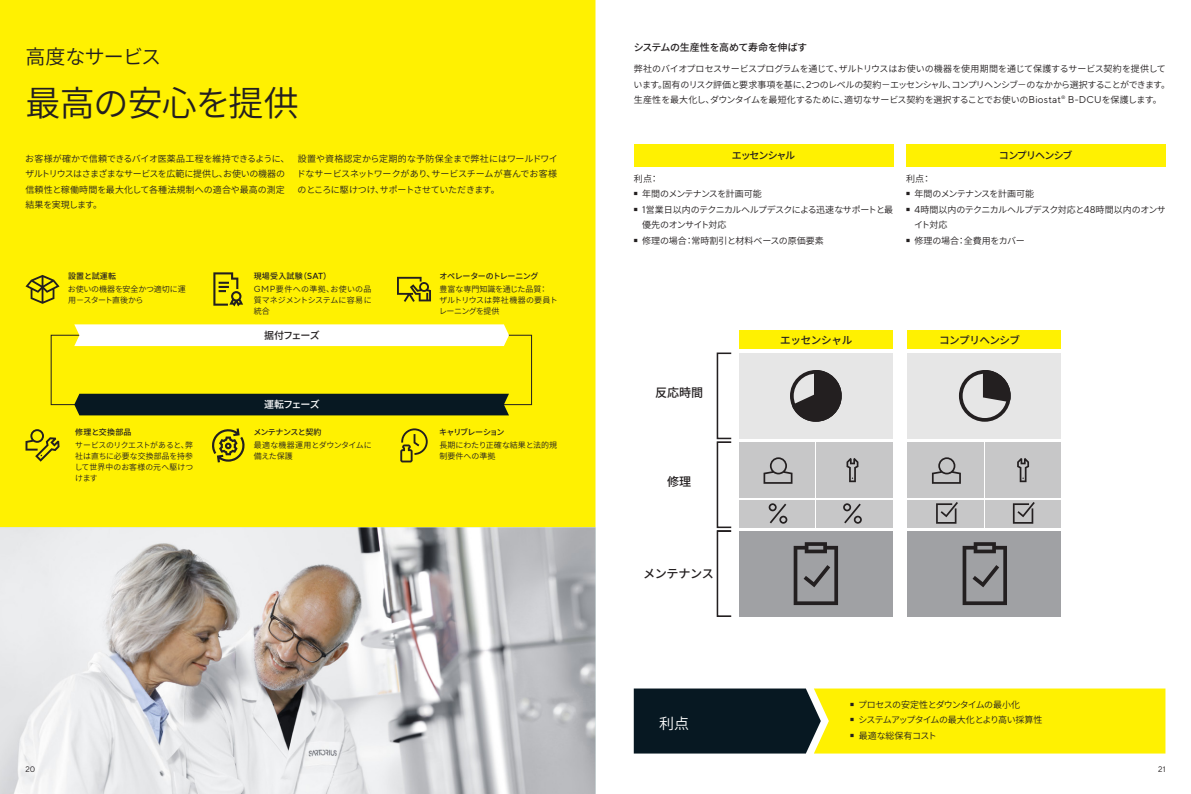
<style>
.page{position:relative;width:1191px;height:794px;background:#fff}
.page>*{position:absolute;margin:0;border:0;box-sizing:border-box;transform-origin:0 0}
.Head_01_black{font:600 35px "Noto Sans CJ Kjp";letter-spacing:-.03em;color:#231f20}
.Head_03_black{font:600 20px "Noto Sans CJ Kjp";letter-spacing:-.04em;color:#231f20}
.Head_04_white{font:600 15px "Noto Sans CJ Kjp";color:#fff}
.t1{font:500 12.1px "Noto Sans CJ Kjp";letter-spacing:-.025em;color:#231f20}
.t2{font:500 10.6px "Noto Sans CJ Kjp";letter-spacing:-.05em;color:#231f20}
.t3{font:500 10.6px "Noto Sans CJ Kjp";letter-spacing:-.025em;color:#231f20}
.Head_05_black{font:500 10px "Noto Sans CJ Kjp";letter-spacing:-.04em;color:#231f20}
.Body_Medium_black_wi{font:500 10px "Noto Sans CJ Kjp";letter-spacing:-.095em;color:#231f20}
.Body_Medium_black_wi-2{font:500 10px "Noto Sans CJ Kjp";letter-spacing:-.12em;color:#231f20}
.Body_Medium_white_wi{font:500 10px "Noto Sans CJ Kjp";letter-spacing:-.09em;color:#fff}
.Body_Light_black{font:600 9px/15.5px "Noto Sans CJ Kjp";letter-spacing:-.03em;color:#231f20}
.Body_Light_black-2{font:600 9px "Noto Sans CJ Kjp";letter-spacing:-.065em;color:#231f20}
.Body_Light_black-3{font:600 9px/15.5px "Noto Sans CJ Kjp";letter-spacing:-.06em;color:#231f20}
.Body_Light_black-4{font:600 9px "Noto Sans CJ Kjp";color:#231f20}
.Body_Light_black-5{font:600 9px "Noto Sans CJ Kjp";letter-spacing:-.01em;color:#231f20}
.Body_Light_black-6{font:600 8px/11px "Noto Sans CJ Kjp";letter-spacing:-.005em;color:#231f20}
.t4{font:500 8px "Noto Sans CJ Kjp";letter-spacing:-.04em;color:#231f20}
.Body_Light_black-7{font:600 8px/11px "Noto Sans CJ Kjp";letter-spacing:-.035em;color:#231f20}
.t5{font:500 8px "Noto Sans CJ Kjp";letter-spacing:-.06em;color:#231f20}
.t6{font:500 8px "Noto Sans CJ Kjp";letter-spacing:-.12em;color:#231f20}
.t7{font:500 8px "Noto Sans CJ Kjp";letter-spacing:.025em;color:#231f20}
.t8{font:8px "TT Norms Pro";color:#231f20}
.s1{font-family:"TT Norms Pro";font-size:8.8px}
.s2{font-family:"TT Norms Pro";font-weight:400;font-size:8.8px}
.s3{font-family:"TT Norms Pro";font-weight:400;font-size:9.9px}
</style>
<div class="page">
<div style="left:0;top:0;width:595px;height:527px;background:#fff101"></div>
<img style="left:0;top:527px;width:595px;height:267px">
<svg style="left:716px;top:352px;width:15px;height:265px"></svg>
<div style="left:739px;top:330px;width:153px;height:19px;background:#fff101"></div>
<div style="left:907px;top:330px;width:153px;height:19px;background:#fff101"></div>
<div style="left:739px;top:353px;width:153px;height:85px;background:#e6e6e6"></div>
<div style="left:907px;top:353px;width:153px;height:85px;background:#e6e6e6"></div>
<div style="left:739px;top:500px;width:75px;height:27px;background:#c7c7c8"></div>
<div style="left:907px;top:500px;width:76px;height:27px;background:#c7c7c8"></div>
<div style="left:739px;top:442px;width:75px;height:56px;background:#c7c7c8"></div>
<div style="left:907px;top:442px;width:76px;height:56px;background:#c7c7c8"></div>
<div style="left:816px;top:500px;width:76px;height:27px;background:#c7c7c8"></div>
<div style="left:985px;top:500px;width:75px;height:27px;background:#c7c7c8"></div>
<div style="left:816px;top:442px;width:76px;height:56px;background:#c7c7c8"></div>
<div style="left:985px;top:442px;width:75px;height:56px;background:#c7c7c8"></div>
<div style="left:739px;top:531px;width:153px;height:85px;background:#a0a1a4"></div>
<div style="left:907px;top:531px;width:153px;height:85px;background:#a0a1a4"></div>
<svg style="left:793px;top:542px;width:45px;height:63px"></svg>
<svg style="left:790px;top:370px;width:51px;height:52px"></svg>
<svg style="left:959px;top:370px;width:51px;height:52px"></svg>
<svg style="left:962px;top:542px;width:45px;height:63px"></svg>
<svg style="left:763px;top:457px;width:29px;height:27px"></svg>
<svg style="left:846px;top:458px;width:12px;height:24px"></svg>
<svg style="left:843px;top:503px;width:19px;height:21px"></svg>
<svg style="left:1013px;top:502px;width:21px;height:22px"></svg>
<svg style="left:768px;top:503px;width:19px;height:21px"></svg>
<svg style="left:936px;top:502px;width:22px;height:22px"></svg>
<svg style="left:1017px;top:458px;width:12px;height:24px"></svg>
<svg style="left:932px;top:457px;width:29px;height:27px"></svg>
<svg style="left:26px;top:429px;width:34px;height:33px"></svg>
<svg style="left:74px;top:324px;width:435px;height:22px"></svg>
<div style="left:74px;top:394px;width:435px;height:21px;background:#071822"></div>
<svg style="left:26px;top:275px;width:34px;height:29px"></svg>
<svg style="left:397px;top:277px;width:34px;height:25px"></svg>
<svg style="left:213px;top:272px;width:30px;height:34px"></svg>
<svg style="left:212px;top:428px;width:33px;height:34px"></svg>
<svg style="left:400px;top:428px;width:28px;height:34px"></svg>
<svg style="left:634px;top:688px;width:531px;height:65px;background:#aba811"></svg>
<div style="left:634px;top:144px;width:259px;height:23px;background:#fff101"></div>
<div style="left:906px;top:144px;width:259px;height:23px;background:#fff101"></div>
<p class="Head_03_black" style="left:26px;top:46px;width:137px">高度なサービス</p>
<p class="Head_01_black" style="left:26px;top:84px;width:275px">最高の安心を提供</p>
<p class="Body_Light_black" style="left:25px;top:151px;width:265px">お客様が確かで信頼できるバイオ医薬品工程を維持できるように、ザルトリウスはさまざまなサービスを広範に提供し、お使いの機器の信頼性と稼働時間を最大化して各種法規制への適合や最高の測定結果を実現します。</p>
<p class="Body_Light_black" style="left:297px;top:151px;width:263px;text-align:justify">設置や資格認定から定期的な予防保全まで弊社にはワールドワイドなサービスネットワークがあり、サービスチームが喜んでお客様のところに駆けつけ、サポートさせていただきます。</p>
<p class="t4" style="left:68px;top:271px;width:50px">設置と試運転</p>
<p class="Body_Light_black-6" style="left:68px;top:284px;width:119px">お使いの機器を安全かつ適切に運用－スタート直後から</p>
<p class="t7" style="left:75px;top:427px;width:58px">修理と交換部品</p>
<p class="Body_Light_black-6" style="left:75px;top:440px;width:120px;text-align:justify">サービスのリクエストがあると、弊社は直ちに必要な交換部品を持参して世界中のお客様の元へ駆けつけます</p>
<p class="t4" style="left:254px;top:271px;width:79px">現場受入試験（<span class="s1">SAT</span>）</p>
<p class="Body_Light_black-6" style="left:254px;top:284px;width:119px;text-align:justify"><span class="s2">GMP</span>要件への準拠、お使いの品質マネジメントシステムに容易に統合</p>
<p class="Body_Medium_black_wi" style="left:264px;top:329px;width:57px">据付フェーズ</p>
<p class="Body_Medium_white_wi" style="left:264px;top:399px;width:57px">運転フェーズ</p>
<p class="t5" style="left:253px;top:427px;width:70px">メンテナンスと契約</p>
<p class="Body_Light_black-6" style="left:254px;top:440px;width:119px">最適な機器運用とダウンタイムに備えた保護</p>
<p class="t4" style="left:439px;top:271px;width:100px">オペレーターのトレーニング</p>
<p class="Body_Light_black-6" style="left:439px;top:284px;width:109px">豊富な専門知識を通じた品質：</p>
<p class="Body_Light_black-7" style="left:439px;top:295px;width:120px">ザルトリウスは弊社機器の要員トレーニングを提供</p>
<p class="t6" style="left:439px;top:427px;width:67px">キャリブレーション</p>
<p class="Body_Light_black-6" style="left:439px;top:440px;width:119px">長期にわたり正確な結果と法的規制要件への準拠</p>
<p class="Head_05_black" style="left:633px;top:42px;width:175px">システムの生産性を高めて寿命を伸ばす</p>
<p class="Body_Light_black" style="left:633px;top:61px;width:538px">弊社のバイオプロセスサービスプログラムを通じて、ザルトリウスはお使いの機器を使用期間を通じて保護するサービス契約を提供しています。固有のリスク評価と要求事項を基に、<span class="s3">2</span>つのレベルの契約－エッセンシャル、コンプリヘンシブ－のなかから選択することができます。生産性を最大化し、ダウンタイムを最短化するために、適切なサービス契約を選択することでお使いの<span class="s3">Biostat</span><sup>®</sup> <span class="s3">B-DCU</span>を保護します。</p>
<p class="Body_Medium_black_wi-2" style="left:732px;top:149px;width:65px">エッセンシャル</p>
<p class="Body_Medium_black_wi" style="left:999px;top:149px;width:75px">コンプリヘンシブ</p>
<p class="Body_Light_black" style="left:634px;top:171px;width:27px">利点：</p>
<p class="Body_Light_black-2" style="left:634px;top:189px;width:130px"><sup>■</sup> 年間のメンテナンスを計画可能</p>
<p class="Body_Light_black-3" style="left:642px;top:202px;width:252px;text-indent:-9px"><sup>■</sup> <span class="s3">1</span>営業日以内のテクニカルヘルプデスクによる迅速なサポートと最優先のオンサイト対応</p>
<p class="Body_Light_black-4" style="left:634px;top:235px;width:191px"><sup>■</sup> 修理の場合：常時割引と材料ベースの原価要素</p>
<p class="Body_Light_black" style="left:906px;top:171px;width:27px">利点：</p>
<p class="Body_Light_black-2" style="left:906px;top:189px;width:130px"><sup>■</sup> 年間のメンテナンスを計画可能</p>
<p class="Body_Light_black" style="left:914px;top:202px;width:253px;text-indent:-8px"><sup>■</sup> <span class="s3">4</span>時間以内のテクニカルヘルプデスク対応と<span class="s3">48</span>時間以内のオンサイト対応</p>
<p class="Body_Light_black" style="left:906px;top:233px;width:120px"><sup>■</sup> 修理の場合：全費用をカバー</p>
<p class="t1" style="left:655px;top:386px;width:49px">反応時間</p>
<p class="t1" style="left:667px;top:475px;width:26px">修理</p>
<p class="t1" style="left:643px;top:567px;width:72px">メンテナンス</p>
<p class="Head_04_white" style="left:659px;top:714px;width:31px">利点</p>
<p class="t3" style="left:780px;top:334px;width:74px">エッセンシャル</p>
<p class="t2" style="left:939px;top:334px;width:82px">コンプリヘンシブ</p>
<p class="Body_Light_black" style="left:850px;top:697px;width:171px"><sup>■</sup> プロセスの安定性とダウンタイムの最小化</p>
<p class="Body_Light_black-2" style="left:850px;top:715px;width:194px"><sup>■</sup> システムアップタイムの最大化とより高い採算性</p>
<p class="Body_Light_black-5" style="left:850px;top:730px;width:88px"><sup>■</sup> 最適な総保有コスト</p>
<p class="t8" style="left:26px;top:764px;width:11px">20</p>
<p class="t8" style="left:1158px;top:764px;width:9px">21</p>
</div>
